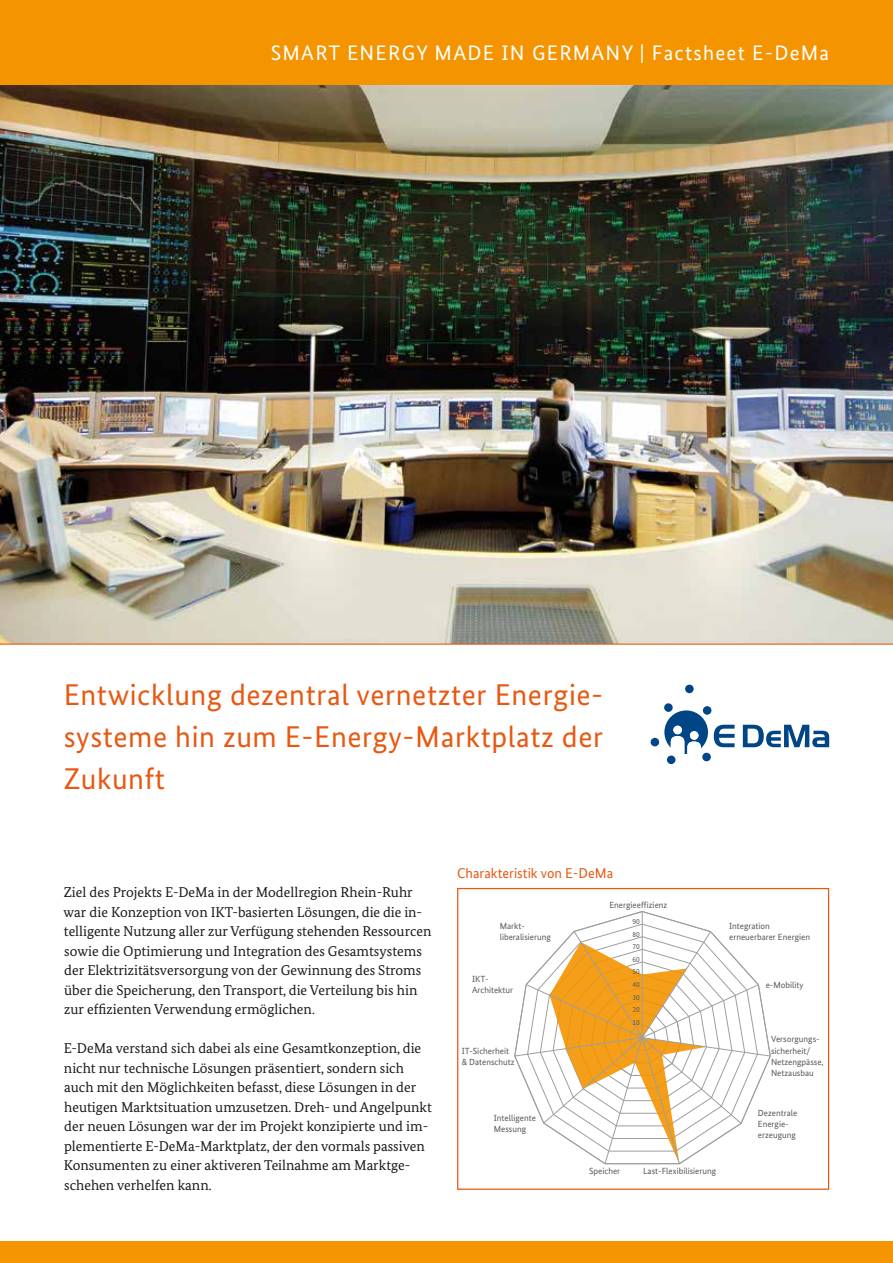
<style>
.page{position:relative;width:893px;height:1263px;background:#fff}
.page>*{position:absolute;margin:0;border:0;box-sizing:border-box;transform-origin:0 0}
.t1{font:30px/42px "Bundes Sans";letter-spacing:.02em;color:#e85811;text-align:justify}
.t2{font:21px "Bundes Sans";letter-spacing:.06em;color:#fff}
.t3{font:14.25px/19.5px "Bundes Serif";color:#1a171c}
.t4{font:14.25px "Bundes Sans";color:#e85811}
.t5{font:8.85px/11.1px "Bundes Sans";color:#58585a}
.t6{font:7.35px/12.6px "Bundes Sans";color:#58585a;text-align:justify}
</style>
<div class="page">
<img style="left:0;top:85px;width:893px;height:559px">
<svg style="left:743px;top:725px;width:86px;height:22px"></svg>
<svg style="left:714px;top:725px;width:21px;height:22px"></svg>
<div style="left:664px;top:703px;width:9px;height:9px;background:#004687;border-radius:50%"></div>
<div style="left:702px;top:753px;width:9px;height:8px;background:#004687;border-radius:50%"></div>
<div style="left:651px;top:738px;width:8px;height:8px;background:#004687;border-radius:50%"></div>
<div style="left:667px;top:755px;width:8px;height:9px;background:#004687;border-radius:50%"></div>
<div style="left:685px;top:685px;width:9px;height:8px;background:#004687;border-radius:50%"></div>
<div style="left:703px;top:706px;width:8px;height:9px;background:#004687;border-radius:50%"></div>
<svg style="left:664px;top:710px;width:44px;height:44px"></svg>
<svg style="left:577px;top:911px;width:130px;height:19px"></svg>
<hr style="left:642px;top:911px;width:1px;height:127px;background:#9c9e9f">
<svg style="left:514px;top:930px;width:257px;height:234px"></svg>
<div style="left:457px;top:888px;width:372px;height:302px;border:1px solid #e85811"></div>
<div style="left:0;top:0;width:893px;height:85px;background:#f39400"></div>
<div style="left:0;top:1242px;width:893px;height:21px;background:#f39400"></div>
<hr style="left:0;top:644px;width:893px;height:1px;background:#e85811">
<h2 class="t2" style="left:271px;top:40px;width:560px">SMART ENERGY MADE IN GERMANY | Factsheet E-DeMa</h2>
<h1 class="t1" style="left:64px;top:674px;width:541px">Entwicklung dezentral vernetzter Energie&shy;systeme hin zum E-Energy-Marktplatz der Zukunft</h1>
<p class="t3" style="left:64px;top:882px;width:369px">Ziel des Projekts E-DeMa in der Modellregion Rhein-Ruhr war die Konzeption von IKT-basierten Lösungen, die die in&shy;telligente Nutzung aller zur Verfügung stehenden Ressourcen sowie die Optimierung und Integration des Gesamtsystems der Elektrizitätsversorgung von der Gewinnung des Stroms über die Speicherung, den Transport, die Verteilung bis hin zur effizienten Verwendung ermöglichen.</p>
<p class="t3" style="left:64px;top:1038px;width:370px">E-DeMa verstand sich dabei als eine Gesamtkonzeption, die nicht nur technische Lösungen präsentiert, sondern sich auch mit den Möglichkeiten befasst, diese Lösungen in der heutigen Marktsituation umzusetzen. Dreh- und Angelpunkt der neuen Lösungen war der im Projekt konzipierte und im&shy;plementierte E-DeMa-Marktplatz, der den vormals passiven Konsumenten zu einer aktiveren Teilnahme am Marktge&shy;schehen verhelfen kann.</p>
<p class="t4" style="left:457px;top:864px;width:158px">Charakteristik von E-DeMa</p>
<p class="t5" style="left:500px;top:921px;width:53px">Markt&shy;liberalisierung</p>
<p class="t5" style="left:472px;top:973px;width:43px">IKT-<br>Architektur</p>
<p class="t5" style="left:462px;top:1045px;width:54px">IT-Sicherheit &amp; Datenschutz</p>
<p class="t5" style="left:494px;top:1112px;width:44px">Intelligente<br>Messung</p>
<p class="t5" style="left:609px;top:899px;width:59px">Energieeffizienz</p>
<p class="t6" style="left:632px;top:915px;width:9px">90<br>80<br>70<br>60<br>50<br>40<br>30<br>20<br>10</p>
<p class="t5" style="left:589px;top:1165px;width:33px">Speicher</p>
<p class="t5" style="left:643px;top:1165px;width:75px">Last-Flexibilisierung</p>
<p class="t5" style="left:729px;top:921px;width:82px">Integration erneuerbarer Energien</p>
<p class="t5" style="left:766px;top:979px;width:39px">e-Mobility</p>
<p class="t5" style="left:771px;top:1034px;width:54px">Versorgungs&shy;sicherheit/<br>Netzengpässe,<br>Netzausbau</p>
<p class="t5" style="left:758px;top:1107px;width:41px">Dezentrale<br>Energie&shy;erzeugung</p>
</div>
